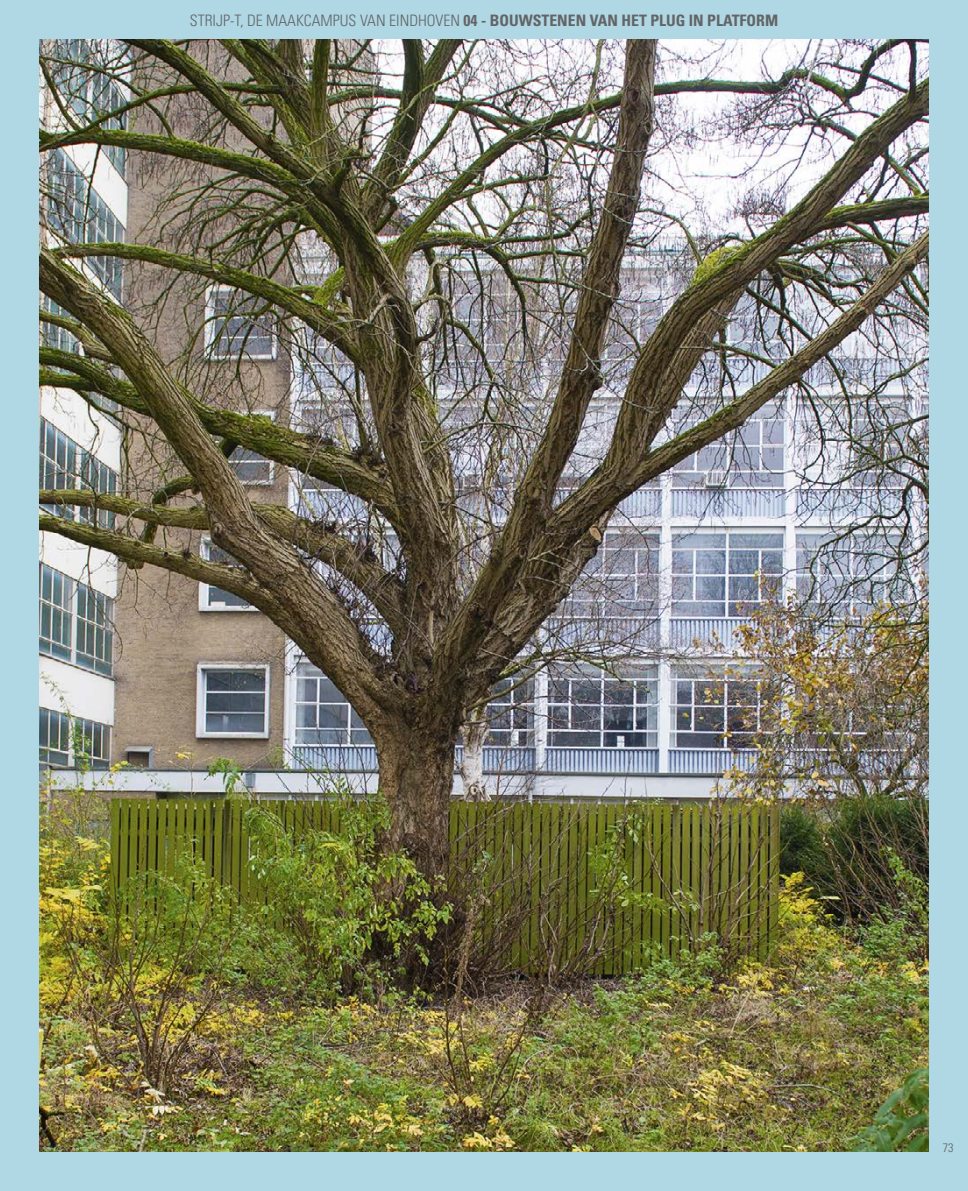
<style>
.page{position:relative;width:968px;height:1191px;background:#fff}
.page>*{position:absolute;margin:0;border:0;box-sizing:border-box;transform-origin:0 0}
.t1{font:300 condensed 15.75px "Univers LT Std";color:#636466}
.t2{font:700 condensed 15.75px "Univers LT Std";color:#636466}
.t3{font:300 condensed 12.25px "Univers LT Std";color:#636466}
</style>
<div class="page">
<div style="left:0;top:0;width:967px;height:1191px;background:#afd7e4"></div>
<img style="left:40px;top:40px;width:888px;height:1111px">
<p class="t1" style="left:190px;top:11px;width:8px">STRIJP</p>
<p class="t1" style="left:230px;top:11px;width:47px">-T, DE MAAKCAMPUS</p>
<p class="t1" style="left:360px;top:11px;width:10px">VAN</p>
<p class="t1" style="left:389px;top:11px;width:9px">EINDHOVEN</p>
<p class="t2" style="left:463px;top:11px;width:316px">04 - BOUWSTENEN VAN HET PLUG IN PLATFORM</p>
<p class="t3" style="left:942px;top:1140px;width:12px">73</p>
</div>
